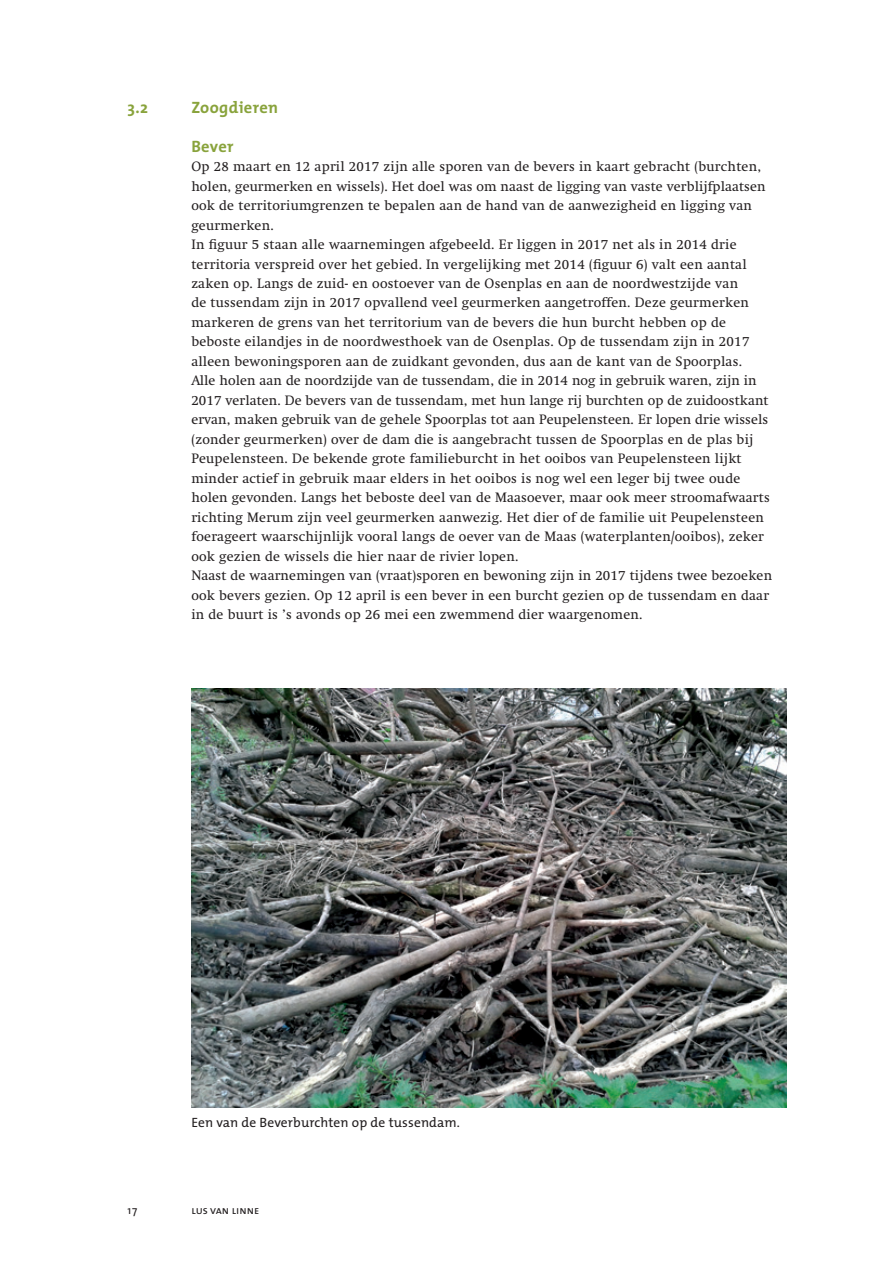
<style>
.page{position:relative;width:893px;height:1263px;background:#fff}
.page>*{position:absolute;margin:0;border:0;box-sizing:border-box;transform-origin:0 0}
.t1{font:700 16.5px "The Mix";letter-spacing:.02em;color:#89a33c}
.t2{font:13.5px/19.5px "Swift";letter-spacing:.02em;color:#231f20}
.t3{font:13.5px "The Mix";letter-spacing:.01em;color:#231f20}
.t4{font:11.25px "The Mix Caps";color:#231f20}
.t5{font:11.25px "The Mix";color:#231f20}
</style>
<div class="page">
<img style="left:191px;top:689px;width:596px;height:418px">
<p class="t1" style="left:128px;top:93px;width:22px">3.2</p>
<p class="t1" style="left:191px;top:93px;width:88px">Zoogdieren</p>
<p class="t1" style="left:191px;top:132px;width:44px">Bever</p>
<p class="t2" style="left:191px;top:157px;width:582px">Op 28 maart en 12 april 2017 zijn alle sporen van de bevers in kaart gebracht (burchten, holen, geurmerken en wissels). Het doel was om naast de ligging van vaste verblijfplaatsen ook de territoriumgrenzen te bepalen aan de hand van de aanwezigheid en ligging van geurmerken.<br>In figuur 5 staan alle waarnemingen afgebeeld. Er liggen in 2017 net als in 2014 drie territoria verspreid over het gebied. In vergelijking met 2014 (figuur 6) valt een aantal zaken op. Langs de zuid- en oostoever van de Osenplas en aan de noordwestzijde van<br>de tussendam zijn in 2017 opvallend veel geurmerken aangetroffen. Deze geurmerken markeren de grens van het territorium van de bevers die hun burcht hebben op de beboste eilandjes in de noordwesthoek van de Osenplas. Op de tussendam zijn in 2017 alleen bewoningsporen aan de zuidkant gevonden, dus aan de kant van de Spoorplas.<br>Alle holen aan de noordzijde van de tussendam, die in 2014 nog in gebruik waren, zijn in 2017 verlaten. De bevers van de tussendam, met hun lange rij burchten op de zuidoostkant ervan, maken gebruik van de gehele Spoorplas tot aan Peupelensteen. Er lopen drie wissels (zonder geurmerken) over de dam die is aangebracht tussen de Spoorplas en de plas bij Peupelensteen. De bekende grote familieburcht in het ooibos van Peupelensteen lijkt minder actief in gebruik maar elders in het ooibos is nog wel een leger bij twee oude holen gevonden. Langs het beboste deel van de Maasoever, maar ook meer stroomafwaarts richting Merum zijn veel geurmerken aanwezig. Het dier of de familie uit Peupelensteen foerageert waarschijnlijk vooral langs de oever van de Maas (waterplanten/ooibos), zeker ook gezien de wissels die hier naar de rivier lopen.<br>Naast de waarnemingen van (vraat)sporen en bewoning zijn in 2017 tijdens twee bezoeken ook bevers gezien. Op 12 april is een bever in een burcht gezien op de tussendam en daar in de buurt is ’s avonds op 26 mei een zwemmend dier waargenomen.</p>
<p class="t3" style="left:191px;top:1111px;width:270px">Een van de Beverburchten op de tussendam.</p>
<p class="t5" style="left:128px;top:1200px;width:11px">17</p>
<p class="t4" style="left:191px;top:1200px;width:69px">lus van linne</p>
</div>
